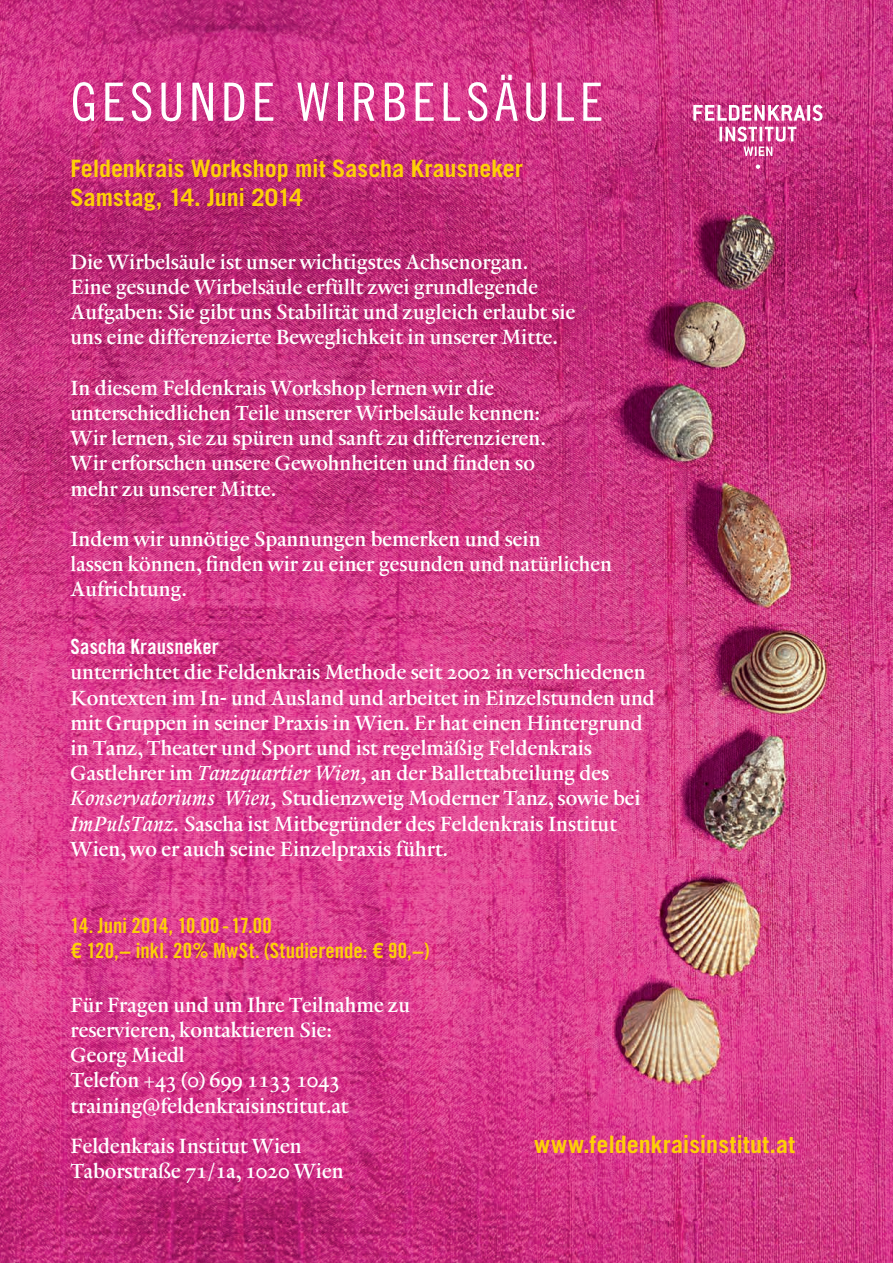
<style>
.page{position:relative;width:893px;height:1263px;background:#fff}
.page>*{position:absolute;margin:0;border:0;box-sizing:border-box;transform-origin:0 0}
.t1{font:52.8px "Trade Gothic Cond Eighteen";letter-spacing:.09em;color:#fff}
.t2{font:700 24px/28.8px "Trade Gothic LT Std";color:#fed006}
.t3{font:21px/25.2px "Renard No 1";color:#fff}
.t4{font:21px/25.2px "Trade Gothic Bold Cond Twenty";color:#fed006}
.t5{font:21px "Trade Gothic Bold Cond Twenty";letter-spacing:.005em;color:#fff}
.s1{font-style:italic}
.s2{font-family:"Trade Gothic LT Std";font-weight:700}
</style>
<div class="page">
<img style="left:0;top:0;width:893px;height:1263px">
<svg style="left:693px;top:105px;width:112px;height:51px"></svg>
<hr style="left:807px;top:105px;width:3px;height:16px;background:#fff">
<svg style="left:813px;top:105px;width:10px;height:16px"></svg>
<svg style="left:756px;top:164px;width:4px;height:5px"></svg>
<h1 class="t1" style="left:71px;top:71px;width:534px">GESUNDE WIRBELSÄULE</h1>
<p class="t2" style="left:71px;top:153px;width:454px">Feldenkrais Workshop mit Sascha Krausneker<br>Samstag, 14. Juni 2014</p>
<p class="t3" style="left:71px;top:250px;width:506px">Die Wirbelsäule ist unser wichtigstes Achsenorgan.<br>Eine gesunde Wirbelsäule erfüllt zwei grundlegende Aufgaben: Sie gibt uns Stabilität und zugleich erlaubt sie uns eine differenzierte Beweglichkeit in unserer Mitte.</p>
<p class="t3" style="left:71px;top:376px;width:477px">In diesem Feldenkrais Workshop lernen wir die unterschiedlichen Teile unserer Wirbelsäule kennen:<br>Wir lernen, sie zu spüren und sanft zu differenzieren.<br>Wir erforschen unsere Gewohnheiten und finden so mehr zu unserer Mitte.</p>
<p class="t3" style="left:71px;top:527px;width:543px">Indem wir unnötige Spannungen bemerken und sein<br>lassen können, finden wir zu einer gesunden und natürlichen<br>Aufrichtung.</p>
<p class="t5" style="left:71px;top:634px;width:150px">Sascha Krausneker</p>
<p class="t3" style="left:71px;top:660px;width:586px">unterrichtet die Feldenkrais Methode seit 2002 in verschiedenen Kontexten im In- und Ausland und arbeitet in Einzelstunden und mit Gruppen in seiner Praxis in Wien. Er hat einen Hintergrund in Tanz, Theater und Sport und ist regelmäßig Feldenkrais Gastlehrer im <span class="s1">Tanzquartier Wien,</span> an der Ballettabteilung des <span class="s1">Konservatoriums Wien,</span> Studienzweig Moderner Tanz, sowie bei <span class="s1">ImPulsTanz.</span> Sascha ist Mitbegründer des Feldenkrais Institut Wien, wo er auch seine Einzelpraxis führt.</p>
<p class="t4" style="left:71px;top:912px;width:361px">14. Juni 2014, 10.00 - 17.00<br><span class="s2">€</span> 120,− inkl. 20% MwSt. (Studierende: <span class="s2">€</span> 90,−)</p>
<p class="t3" style="left:71px;top:993px;width:341px">Für Fragen und um Ihre Teilnahme zu reservieren, kontaktieren Sie:<br>Georg Miedl<br>Telefon +43 (0) 699 1133 1043 training@feldenkraisinstitut.at</p>
<p class="t3" style="left:71px;top:1134px;width:274px">Feldenkrais Institut Wien<br>Taborstraße 71/1a, 1020 Wien</p>
<p class="t2" style="left:534px;top:1129px;width:262px">www.feldenkraisinstitut.at</p>
</div>
